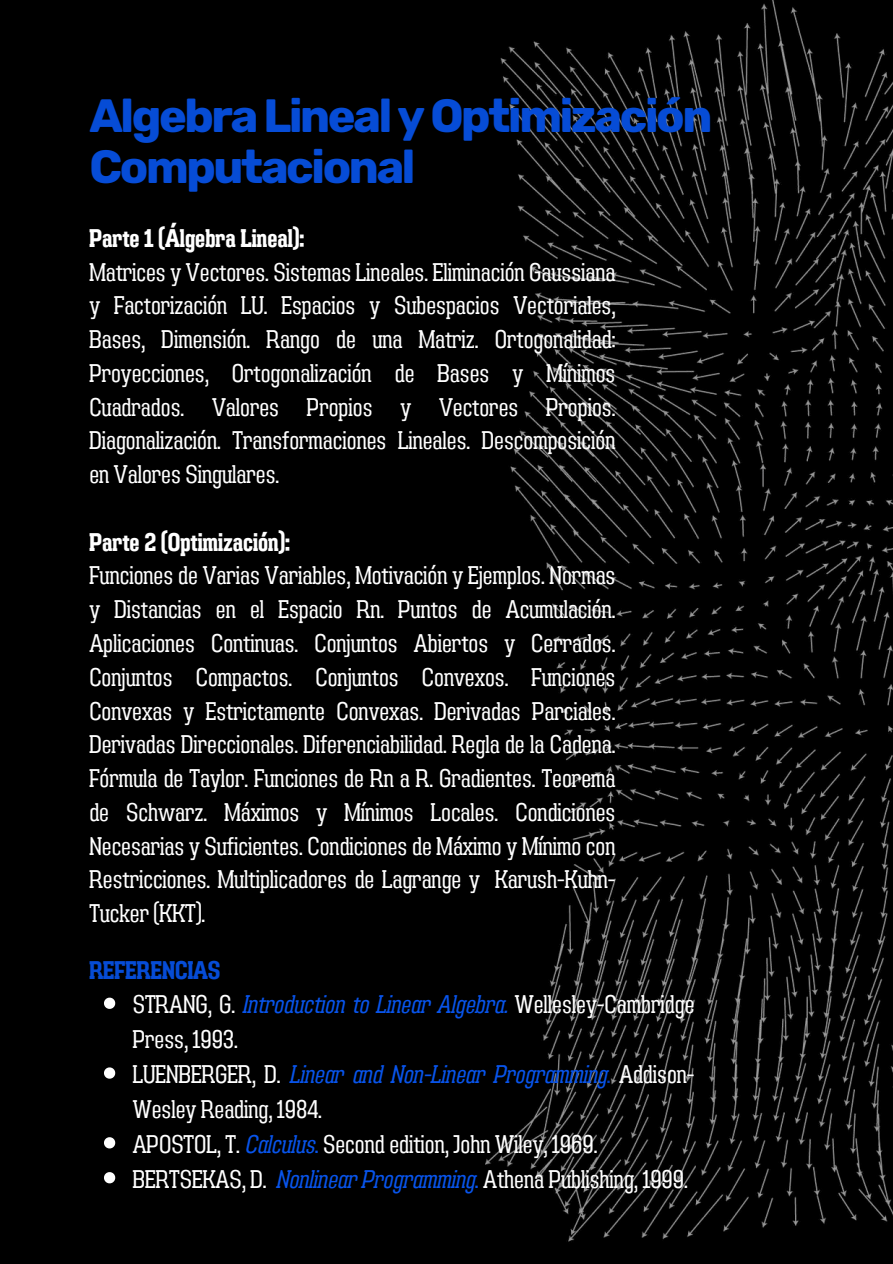
<style>
.page{position:relative;width:893px;height:1264px;background:#fff}
.page>*{position:absolute;margin:0;border:0;box-sizing:border-box;transform-origin:0 0}
.t1{font:700 46.5px/50.7px "Rubik";letter-spacing:-.05em;color:#064cd6}
.t2{font:25.5px/33.8px "Adirek Slab 400";color:#fff;text-align:justify}
.t3{font:25.5px "Adirek Slab 400 It";color:#0854eb}
.t4{font:25.5px "Adirek Slab 700";color:#fff}
.t5{font:25.5px "Adirek Slab 700";color:#064cd6}
.s1{font-family:"Adirek Slab 400 It";color:#0854eb}
.s2{font-family:"Adirek Slab 400";color:#fff}
.s3{font-family:"Adirek Slab 400";color:#0040bf}
.s4{color:#0854eb}
</style>
<div class="page">
<div style="left:0;top:0;width:892px;height:1263px;background:#000"></div>
<img style="left:485px;top:0;width:407px;height:1242px">
<svg style="left:104px;top:997px;width:11px;height:11px"></svg>
<svg style="left:104px;top:1067px;width:11px;height:11px"></svg>
<svg style="left:104px;top:1137px;width:11px;height:11px"></svg>
<svg style="left:104px;top:1172px;width:11px;height:11px"></svg>
<h1 class="t1" style="left:89px;top:91px;width:624px">Algebra Lineal y Optimización<br>Computacional</h1>
<p class="t4" style="left:89px;top:223px;width:216px">Parte 1 (Álgebra Lineal):</p>
<p class="t2" style="left:89px;top:255px;width:527px">Matrices y Vectores. Sistemas Lineales. Eliminación Gaussiana y Factorización LU. Espacios y Subespacios Vectoriales, Bases, Dimensión. Rango de una Matriz. Ortogonalidad:<br>Proyecciones, Ortogonalización de Bases y Mínimos Cuadrados. Valores Propios y Vectores Propios.<br>Diagonalización. Transformaciones Lineales. Descomposición en Valores Singulares.</p>
<p class="t4" style="left:89px;top:527px;width:202px">Parte 2 (Optimización):</p>
<p class="t2" style="left:89px;top:558px;width:527px">Funciones de Varias Variables, Motivación y Ejemplos. Normas y Distancias en el Espacio Rn. Puntos de Acumulación.<br>Aplicaciones Continuas. Conjuntos Abiertos y Cerrados.<br>Conjuntos Compactos. Conjuntos Convexos. Funciones Convexas y Estrictamente Convexas. Derivadas Parciales.<br>Derivadas Direccionales. Diferenciabilidad. Regla de la Cadena.<br>Fórmula de Taylor. Funciones de Rn a R. Gradientes. Teorema de Schwarz. Máximos y Mínimos Locales. Condiciones Necesarias y Suficientes. Condiciones de Máximo y Mínimo con Restricciones. Multiplicadores de Lagrange y Karush-Kuhn-Tucker (KKT).</p>
<p class="t5" style="left:89px;top:954px;width:133px">REFERENCIAS</p>
<p class="t2" style="left:133px;top:987px;width:563px;line-height:34.8px">STRANG, G. <span class="s1">Introduction to Linear Algebra.</span> Wellesley-Cambridge<br>Press, 1993.</p>
<p class="t3" style="left:133px;top:1059px;width:563px"><span class="s2">LUENBERGER, D.</span> Linear and Non-Linear Programming<span class="s3">.</span> <span class="s2">Addison-</span></p>
<p class="t2" style="left:133px;top:1091px;width:556px;line-height:34.8px;text-align:left">Wesley Reading, 1984.<br>APOSTOL, T. <span class="s1">Calculus</span><span class="s4">.</span> Second edition, John Wiley, 1969.<br>BERTSEKAS, D. <span class="s1">Nonlinear Programming</span><span class="s4">.</span> Athena Publishing, 1999.</p>
</div>
